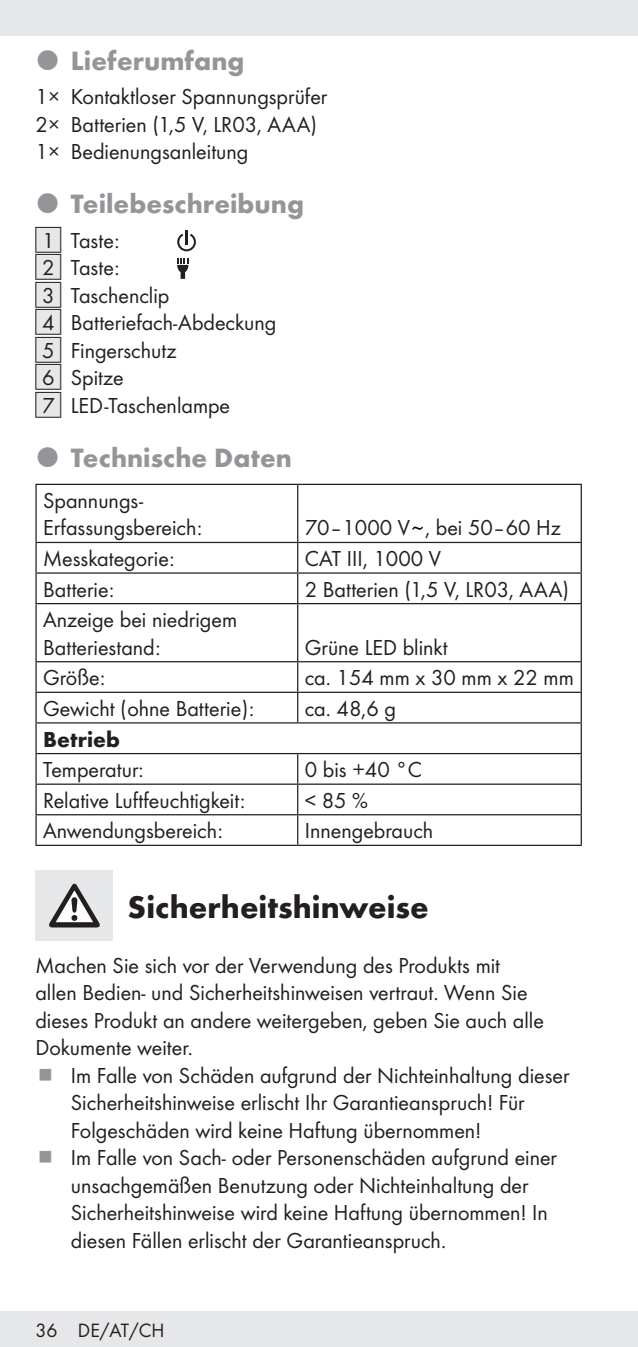
<style>
.page{position:relative;width:638px;height:1347px;background:#fff}
.page>*{position:absolute;margin:0;border:0;box-sizing:border-box;transform-origin:0 0}
.Headline-01{font:700 32.5px "Futura";color:#231f20}
.t1{font:700 27.5px "Futura";color:#939598}
.Body{font:22.5px/27.5px "Futura Boo";color:#231f20}
.Indent{font:22.5px "Futura Boo";color:#231f20}
.Headline-03_SB{font:700 22.5px "Futura";color:#231f20}
.t2{font:20px "Futura Boo";color:#231f20}
.s1{font-family:"IMP Lidl Num Box";font-size:19.75px;color:#e6e7e9}
.s2{font-family:"IMP Lidl Num Box";font-size:19.75px}
.s3{color:#000}
</style>
<div class="page">
<div style="left:0;top:1311px;width:638px;height:35px;background:#e6e7e9"></div>
<div style="left:0;top:0;width:638px;height:35px;background:#e6e7e9"></div>
<svg style="left:177px;top:234px;width:19px;height:17px"></svg>
<hr style="left:185px;top:230px;width:3px;height:15px;background:#231f20">
<svg style="left:177px;top:258px;width:11px;height:21px"></svg>
<hr style="left:35px;top:484px;width:263px;height:1px;background:#231f20">
<hr style="left:35px;top:485px;width:2px;height:57px;background:#231f20">
<hr style="left:298px;top:484px;width:284px;height:1px;background:#231f20">
<hr style="left:297px;top:485px;width:1px;height:57px;background:#231f20">
<hr style="left:580px;top:485px;width:2px;height:57px;background:#231f20">
<hr style="left:35px;top:542px;width:263px;height:1px;background:#231f20">
<hr style="left:35px;top:543px;width:2px;height:29px;background:#231f20">
<hr style="left:298px;top:542px;width:284px;height:1px;background:#231f20">
<svg style="left:297px;top:543px;width:1px;height:29px"></svg>
<hr style="left:580px;top:543px;width:2px;height:29px;background:#231f20">
<hr style="left:35px;top:572px;width:263px;height:1px;background:#231f20">
<hr style="left:35px;top:573px;width:2px;height:30px;background:#231f20">
<hr style="left:298px;top:572px;width:284px;height:1px;background:#231f20">
<hr style="left:297px;top:573px;width:1px;height:30px;background:#231f20">
<hr style="left:580px;top:573px;width:2px;height:30px;background:#231f20">
<hr style="left:35px;top:603px;width:263px;height:1px;background:#231f20">
<hr style="left:35px;top:604px;width:2px;height:57px;background:#231f20">
<hr style="left:298px;top:603px;width:284px;height:1px;background:#231f20">
<hr style="left:297px;top:604px;width:1px;height:57px;background:#231f20">
<hr style="left:580px;top:604px;width:2px;height:57px;background:#231f20">
<hr style="left:35px;top:661px;width:263px;height:1px;background:#231f20">
<hr style="left:35px;top:662px;width:2px;height:29px;background:#231f20">
<hr style="left:298px;top:661px;width:284px;height:1px;background:#231f20">
<hr style="left:580px;top:662px;width:2px;height:29px;background:#231f20">
<hr style="left:35px;top:691px;width:263px;height:2px;background:#231f20">
<hr style="left:35px;top:693px;width:2px;height:29px;background:#231f20">
<hr style="left:298px;top:691px;width:284px;height:2px;background:#231f20">
<svg style="left:297px;top:662px;width:1px;height:60px"></svg>
<hr style="left:580px;top:693px;width:2px;height:29px;background:#231f20">
<hr style="left:35px;top:722px;width:263px;height:1px;background:#231f20">
<hr style="left:35px;top:723px;width:2px;height:30px;background:#231f20">
<hr style="left:298px;top:722px;width:284px;height:1px;background:#231f20">
<hr style="left:580px;top:723px;width:2px;height:30px;background:#231f20">
<hr style="left:35px;top:753px;width:263px;height:1px;background:#231f20">
<hr style="left:35px;top:754px;width:2px;height:29px;background:#231f20">
<hr style="left:298px;top:753px;width:284px;height:1px;background:#231f20">
<svg style="left:297px;top:754px;width:1px;height:29px"></svg>
<hr style="left:580px;top:754px;width:2px;height:29px;background:#231f20">
<hr style="left:35px;top:783px;width:263px;height:1px;background:#231f20">
<hr style="left:35px;top:784px;width:2px;height:30px;background:#231f20">
<hr style="left:298px;top:783px;width:284px;height:1px;background:#231f20">
<hr style="left:297px;top:784px;width:1px;height:30px;background:#231f20">
<hr style="left:580px;top:784px;width:2px;height:30px;background:#231f20">
<hr style="left:35px;top:814px;width:263px;height:1px;background:#231f20">
<hr style="left:35px;top:815px;width:2px;height:29px;background:#231f20">
<hr style="left:298px;top:814px;width:284px;height:1px;background:#231f20">
<svg style="left:297px;top:815px;width:1px;height:29px"></svg>
<hr style="left:580px;top:815px;width:2px;height:29px;background:#231f20">
<hr style="left:35px;top:844px;width:263px;height:2px;background:#231f20">
<hr style="left:298px;top:844px;width:284px;height:2px;background:#231f20">
<div style="left:35px;top:870px;width:78px;height:71px;background:#e6e7e9"></div>
<svg style="left:49px;top:883px;width:51px;height:44px"></svg>
<p class="t1" style="left:71px;top:40px;width:175px">Lieferumfang</p>
<p class="Indent" style="left:35px;top:81px;width:293px">1× Kontaktloser Spannungsprüfer</p>
<p class="Indent" style="left:35px;top:109px;width:283px">2× Batterien (1,5 V, LR03, AAA)</p>
<p class="Indent" style="left:35px;top:136px;width:214px">1× Bedienungsanleitung</p>
<p class="t1" style="left:71px;top:184px;width:235px">Teilebeschreibung</p>
<p class="Indent" style="left:35px;top:225px;width:86px"><span class="s1">[</span><span class="s2">1]</span> Taste:</p>
<p class="Indent" style="left:35px;top:252px;width:86px"><span class="s1">[</span><span class="s2">2]</span> Taste:</p>
<p class="Indent" style="left:35px;top:280px;width:136px"><span class="s1">[</span><span class="s2">3]</span> Taschenclip</p>
<p class="Indent" style="left:35px;top:307px;width:242px"><span class="s1">[</span><span class="s2">4]</span> Batteriefach‑Abdeckung</p>
<p class="Indent" style="left:35px;top:335px;width:143px"><span class="s1">[</span><span class="s2">5]</span> Fingerschutz</p>
<p class="Indent" style="left:35px;top:362px;width:90px"><span class="s1">[</span><span class="s2">6]</span> Spitze</p>
<p class="Indent" style="left:35px;top:390px;width:196px"><span class="s1">[</span><span class="s2">7]</span> LED‑Taschenlampe</p>
<p class="t1" style="left:71px;top:437px;width:223px">Technische Daten</p>
<p class="Body" style="left:43px;top:485px;width:160px">Spannungs-<br>Erfassungsbereich:</p>
<p class="Body" style="left:305px;top:513px;width:258px">70–1000 V<span class="s3">~</span>, bei 50–60 Hz</p>
<p class="Body" style="left:43px;top:543px;width:133px">Messkategorie:</p>
<p class="Body" style="left:305px;top:543px;width:138px">CAT III, 1000 V</p>
<p class="Body" style="left:43px;top:574px;width:73px">Batterie:</p>
<p class="Body" style="left:305px;top:574px;width:266px">2 Batterien (1,5 V, LR03, AAA)</p>
<p class="Body" style="left:43px;top:604px;width:195px">Anzeige bei niedrigem<br>Batteriestand:</p>
<p class="Body" style="left:305px;top:632px;width:144px">Grüne LED blinkt</p>
<p class="Body" style="left:43px;top:663px;width:64px">Größe:</p>
<p class="Body" style="left:305px;top:663px;width:270px">ca. 154 mm x 30 mm x 22 mm</p>
<p class="Body" style="left:43px;top:693px;width:213px">Gewicht (ohne Batterie):</p>
<p class="Body" style="left:305px;top:693px;width:93px">ca. 48,6 g</p>
<p class="Headline-03_SB" style="left:43px;top:722px;width:78px">Betrieb</p>
<p class="Body" style="left:43px;top:754px;width:102px">Temperatur:</p>
<p class="Body" style="left:305px;top:754px;width:119px">0 bis +40 °C</p>
<p class="Body" style="left:43px;top:785px;width:203px">Relative Luftfeuchtigkeit:</p>
<p class="Body" style="left:305px;top:785px;width:65px">&lt;85%</p>
<p class="Body" style="left:43px;top:816px;width:181px">Anwendungsbereich:</p>
<p class="Body" style="left:305px;top:816px;width:130px">Innengebrauch</p>
<p class="Headline-01" style="left:128px;top:882px;width:302px">Sicherheitshinweise</p>
<p class="Body" style="left:35px;top:950px;width:510px">Machen Sie sich vor der Verwendung des Produkts mit allen Bedien‑ und Sicherheitshinweisen vertraut. Wenn Sie dieses Produkt an andere weitergeben, geben Sie auch alle Dokumente weiter.</p>
<p class="Body" style="left:71px;top:1060px;width:500px">Im Falle von Schäden aufgrund der Nichteinhaltung dieser<br>Sicherheitshinweise erlischt Ihr Garantieanspruch! Für<br>Folgeschäden wird keine Haftung übernommen!</p>
<p class="Body" style="left:71px;top:1142px;width:488px">Im Falle von Sach‑ oder Personenschäden aufgrund einer unsachgemäßen Benutzung oder Nichteinhaltung der Sicherheitshinweise wird keine Haftung übernommen! In diesen Fällen erlischt der Garantieanspruch.</p>
<p class="t2" style="left:35px;top:1316px;width:130px">36 DE/AT/CH</p>
</div>
